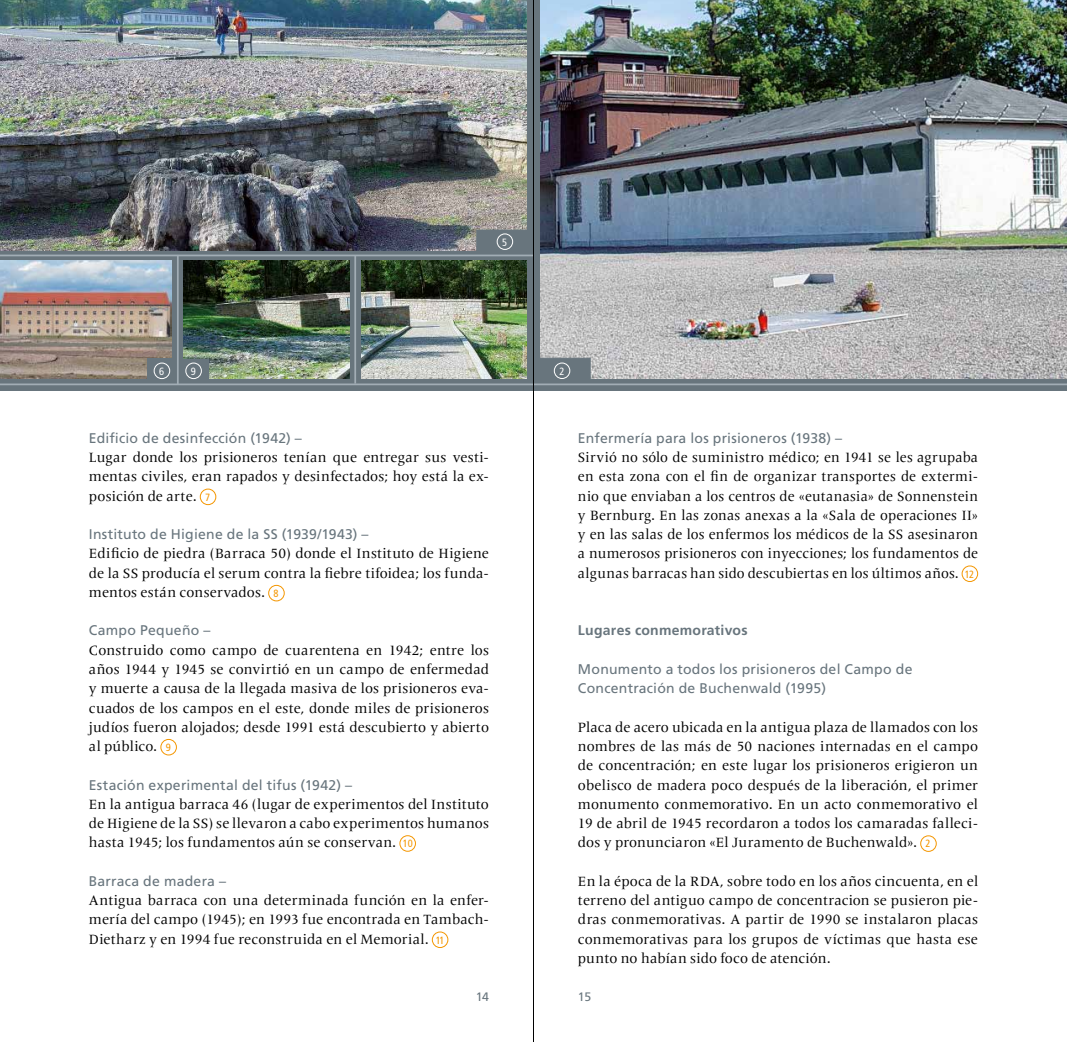
<style>
.page{position:relative;width:1067px;height:1042px;background:#fff}
.page>*{position:absolute;margin:0;border:0;box-sizing:border-box;transform-origin:0 0}
.t1{font:14px/19.2px "Frutiger Serif LT Pro";letter-spacing:.015em;color:#000;text-align:justify}
.t2{font:14px/19.2px "Frutiger LT";letter-spacing:.02em;color:#68757d}
.t3{font:700 14px "Frutiger LT";letter-spacing:.02em;color:#68757d}
.t4{font:12.25px "Frutiger LT";color:#68757d}
.t5{font:condensed 10.5px "Frutiger LT Std";color:#fff}
.s1{font-family:"Frutiger LT Std";font-stretch:condensed;font-size:10.5px;color:#f49600}
</style>
<div class="page">
<svg style="left:0;top:0;width:1067px;height:390px;background:#6b777e"></svg>
<hr style="left:0;top:383px;width:1067px;height:2px;background:#a2adb5">
<img style="left:0;top:260px;width:172px;height:118px">
<img style="left:540px;top:0;width:527px;height:378px">
<div style="left:533px;top:358px;width:57px;height:23px;background:#68757d"></div>
<div style="left:961px;top:565px;width:17px;height:17px;border:1px solid #f49600;border-radius:50%"></div>
<div style="left:920px;top:835px;width:16px;height:17px;border:1px solid #f49600;border-radius:50%"></div>
<div style="left:554px;top:362px;width:16px;height:17px;border:1px solid #fff;border-radius:50%"></div>
<img style="left:184px;top:261px;width:165px;height:117px">
<div style="left:200px;top:489px;width:16px;height:16px;border:1px solid #f49600;border-radius:50%"></div>
<div style="left:268px;top:585px;width:17px;height:16px;border:1px solid #f49600;border-radius:50%"></div>
<div style="left:160px;top:739px;width:17px;height:16px;border:1px solid #f49600;border-radius:50%"></div>
<div style="left:399px;top:835px;width:17px;height:16px;border:1px solid #f49600;border-radius:50%"></div>
<div style="left:432px;top:931px;width:16px;height:17px;border:1px solid #f49600;border-radius:50%"></div>
<img style="left:0;top:0;width:527px;height:250px">
<hr style="left:0;top:255px;width:533px;height:1px;background:#a2adb5">
<hr style="left:177px;top:255px;width:2px;height:129px;background:#a2adb5">
<hr style="left:354px;top:255px;width:2px;height:129px;background:#a2adb5">
<svg style="left:361px;top:378px;width:20px;height:1px"></svg>
<div style="left:181px;top:359px;width:27px;height:22px;background:#68757d"></div>
<div style="left:147px;top:359px;width:25px;height:22px;background:#68757d"></div>
<div style="left:476px;top:230px;width:57px;height:22px;background:#68757d"></div>
<div style="left:497px;top:233px;width:16px;height:17px;border:1px solid #fff;border-radius:50%"></div>
<img style="left:361px;top:261px;width:166px;height:117px">
<div style="left:154px;top:363px;width:16px;height:16px;border:1px solid #fff;border-radius:50%"></div>
<div style="left:185px;top:363px;width:17px;height:16px;border:1px solid #fff;border-radius:50%"></div>
<hr style="left:533px;top:0;width:1px;height:1042px;background:#000">
<p class="t5" style="left:502px;top:236px;width:7px">5</p>
<p class="t5" style="left:159px;top:365px;width:7px">6</p>
<p class="t5" style="left:191px;top:365px;width:7px">9</p>
<p class="t2" style="left:89px;top:428px;width:214px">Edificio de desinfección (1942) –</p>
<p class="t1" style="left:89px;top:448px;width:401px">Lugar donde los prisioneros tenían que entregar sus vesti&shy;mentas civiles, eran rapados y desinfectados; hoy está la ex&shy;posición de arte. <span class="s1">7</span></p>
<p class="t2" style="left:89px;top:525px;width:281px">Instituto de Higiene de la SS (1939/1943) –</p>
<p class="t1" style="left:89px;top:544px;width:401px">Edificio de piedra (Barraca 50) donde el Instituto de Higiene de la SS producía el serum contra la fiebre tifoidea; los funda&shy;mentos están conservados. <span class="s1">8</span></p>
<p class="t2" style="left:89px;top:621px;width:123px">Campo Pequeño –</p>
<p class="t1" style="left:89px;top:640px;width:401px">Construido como campo de cuarentena en 1942; entre los años 1944 y 1945 se convirtió en un campo de enfermedad y muerte a causa de la llegada masiva de los prisioneros eva&shy;cuados de los campos en el este, donde miles de prisioneros judíos fueron alojados; desde 1991 está descubierto y abierto al público. <span class="s1">9</span></p>
<p class="t2" style="left:89px;top:775px;width:265px">Estación experimental del tifus (1942) –</p>
<p class="t1" style="left:89px;top:794px;width:401px">En la antigua barraca 46 (lugar de experimentos del Instituto de Higiene de la SS) se llevaron a cabo experimentos humanos hasta 1945; los fundamentos aún se conservan. <span class="s1">10</span></p>
<p class="t2" style="left:89px;top:871px;width:139px">Barraca de madera –</p>
<p class="t1" style="left:89px;top:891px;width:401px">Antigua barraca con una determinada función en la enfer&shy;mería del campo (1945); en 1993 fue encontrada en Tambach-Dietharz y en 1994 fue reconstruida en el Memorial. <span class="s1">11</span></p>
<p class="t5" style="left:559px;top:365px;width:7px">2</p>
<p class="t2" style="left:578px;top:428px;width:266px">Enfermería para los prisioneros (1938) –</p>
<p class="t1" style="left:578px;top:448px;width:401px">Sirvió no sólo de suministro médico; en 1941 se les agrupaba en esta zona con el fin de organizar transportes de extermi&shy;nio que enviaban a los centros de «eutanasia» de Sonnenstein y Bernburg. En las zonas anexas a la «Sala de operaciones II» y en las salas de los enfermos los médicos de la SS asesinaron a numerosos prisioneros con inyecciones; los fundamentos de algunas barracas han sido descubiertas en los últimos años. <span class="s1">12</span></p>
<p class="t3" style="left:578px;top:622px;width:171px">Lugares conmemorativos</p>
<p class="t2" style="left:578px;top:659px;width:336px">Monumento a todos los prisioneros del Campo de<br>Concentración de Buchenwald (1995)</p>
<p class="t1" style="left:578px;top:717px;width:401px">Placa de acero ubicada en la antigua plaza de llamados con los nombres de las más de 50 naciones internadas en el campo de concentración; en este lugar los prisioneros erigieron un obelisco de madera poco después de la liberación, el primer monumento conmemorativo. En un acto conmemorativo el 19 de abril de 1945 recordaron a todos los camaradas falleci&shy;dos y pronunciaron «El Juramento de Buchenwald». <span class="s1">2</span></p>
<p class="t1" style="left:578px;top:871px;width:402px">En la época de la RDA, sobre todo en los años cincuenta, en el terreno del antiguo campo de concentracion se pusieron pie&shy;dras conmemorativas. A partir de 1990 se instalaron placas conmemorativas para los grupos de víctimas que hasta ese punto no habían sido foco de atención.</p>
<p class="t4" style="left:475px;top:990px;width:15px">14</p>
<p class="t4" style="left:578px;top:990px;width:15px">15</p>
</div>
